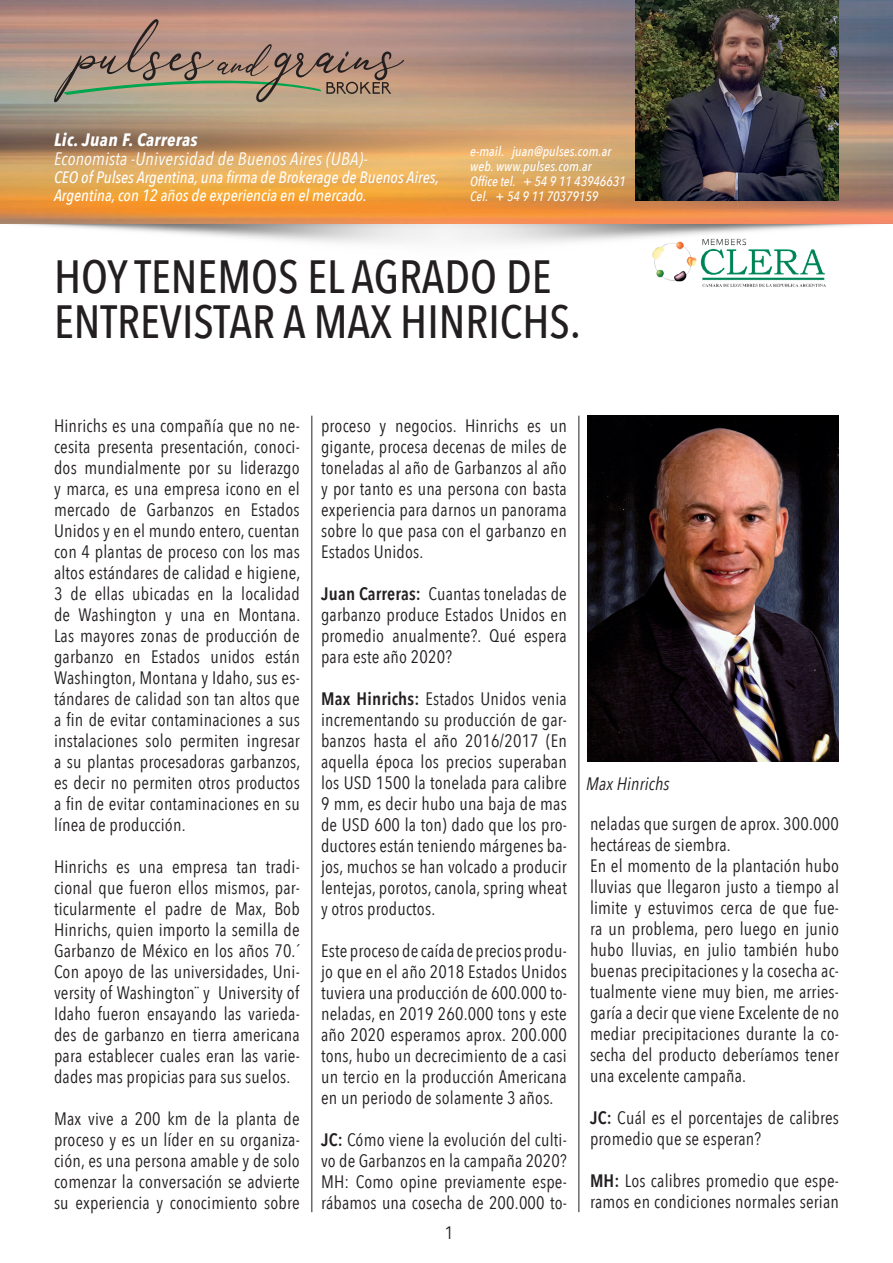
<style>
.page{position:relative;width:893px;height:1263px;background:#fff}
.page>*{position:absolute;margin:0;border:0;box-sizing:border-box;transform-origin:0 0}
.t1{font:500 46.5px/45px "Avenir Next Condensed";color:#231f20}
.t2{font:18px/21px "Avenir Next Condensed";letter-spacing:.01em;color:#231f20;text-align:justify}
.t3{font:italic 18px "Avenir Next Condensed";letter-spacing:.02em;color:#fff}
.t4{font:italic 700 18px "Avenir Next Condensed";letter-spacing:.02em;color:#fff}
.t5{font:italic 18px "Avenir Next Condensed";letter-spacing:.01em;color:#231f20}
.t6{font:italic 500 16.5px/18px "Avenir Next Condensed";color:#fff}
.t7{font:italic 500 13.5px/15px "Avenir Next Condensed";letter-spacing:.01em;color:#fff}
.s1{font-weight:600}
</style>
<div class="page">
<img style="left:0;top:0;width:893px;height:243px">
<img style="left:636px;top:0;width:203px;height:201px">
<svg style="left:54px;top:19px;width:350px;height:83px;background:#aa8f7d"></svg>
<img style="left:646px;top:233px;width:188px;height:54px">
<hr style="left:311px;top:416px;width:1px;height:796px;background:#231f20">
<hr style="left:578px;top:416px;width:1px;height:796px;background:#231f20">
<img style="left:587px;top:415px;width:252px;height:346px">
<p class="t4" style="left:54px;top:129px;width:145px">Lic. Juan F. Carreras</p>
<p class="t3" style="left:54px;top:148px;width:315px">Economista -Universidad de Buenos Aires (UBA)-</p>
<p class="t6" style="left:54px;top:168px;width:387px">CEO of Pulses Argentina, una firma de Brokerage de Buenos Aires,<br>Argentina, con 12 años de experiencia en el mercado.</p>
<p class="t7" style="left:470px;top:144px;width:157px">e-mail. juan@pulses.com.ar web. www.pulses.com.ar<br>Office tel. + 54 9 11 43946631<br>Cel. + 54 9 11 70379159</p>
<h1 class="t1" style="left:54px;top:254px;width:528px">HOY TENEMOS EL AGRADO DE<br>ENTREVISTAR A MAX HINRICHS.</h1>
<p class="t2" style="left:54px;top:414px;width:248px">Hinrichs es una compañía que no ne&shy;cesita presenta presentación, conoci&shy;dos mundialmente por su liderazgo y marca, es una empresa icono en el mercado de Garbanzos en Estados Unidos y en el mundo entero, cuentan con 4 plantas de proceso con los mas altos estándares de calidad e higiene, 3 de ellas ubicadas en la localidad de Washington y una en Montana.<br>Las mayores zonas de producción de garbanzo en Estados unidos están Washington, Montana y Idaho, sus es&shy;tándares de calidad son tan altos que a fin de evitar contaminaciones a sus instalaciones solo permiten ingresar a su plantas procesadoras garbanzos, es decir no permiten otros productos a fin de evitar contaminaciones en su línea de producción.</p>
<p class="t2" style="left:54px;top:855px;width:247px">Hinrichs es una empresa tan tradi&shy;cional que fueron ellos mismos, par&shy;ticularmente el padre de Max, Bob Hinrichs, quien importo la semilla de Garbanzo de México en los años 70.´ Con apoyo de las universidades, Uni&shy;versity of Washington¨ y University of Idaho fueron ensayando las varieda&shy;des de garbanzo en tierra americana para establecer cuales eran las varie&shy;dades mas propicias para sus suelos.</p>
<p class="t2" style="left:54px;top:1107px;width:247px">Max vive a 200 km de la planta de proceso y es un líder en su organiza&shy;ción, es una persona amable y de solo comenzar la conversación se advierte su experiencia y conocimiento sobre</p>
<p class="t2" style="left:321px;top:414px;width:247px">proceso y negocios. Hinrichs es un gigante, procesa decenas de miles de toneladas al año de Garbanzos al año y por tanto es una persona con basta experiencia para darnos un panorama sobre lo que pasa con el garbanzo en Estados Unidos.</p>
<p class="t2" style="left:321px;top:582px;width:247px"><span class="s1">Juan Carreras:</span> Cuantas toneladas de garbanzo produce Estados Unidos en promedio anualmente?. Qué espera para este año 2020?</p>
<p class="t2" style="left:321px;top:687px;width:247px"><span class="s1">Max Hinrichs:</span> Estados Unidos venia incrementando su producción de gar&shy;banzos hasta el año 2016/2017 (En aquella época los precios superaban los USD 1500 la tonelada para calibre 9 mm, es decir hubo una baja de mas de USD 600 la ton) dado que los pro&shy;ductores están teniendo márgenes ba&shy;jos, muchos se han volcado a producir lentejas, porotos, canola, spring wheat y otros productos.</p>
<p class="t2" style="left:321px;top:939px;width:247px">Este proceso de caída de precios produ&shy;jo que en el año 2018 Estados Unidos tuviera una producción de 600.000 to&shy;neladas, en 2019 260.000 tons y este año 2020 esperamos aprox. 200.000 tons, hubo un decrecimiento de a casi un tercio en la producción Americana en un periodo de solamente 3 años.</p>
<p class="t2" style="left:321px;top:1128px;width:247px"><span class="s1">JC:</span> Cómo viene la evolución del culti&shy;vo de Garbanzos en la campaña 2020?<br>MH: Como opine previamente espe&shy;rábamos una cosecha de 200.000 to-</p>
<p class="t2" style="left:445px;top:1221px;width:10px">1</p>
<p class="t5" style="left:586px;top:773px;width:85px">Max Hinrichs</p>
<p class="t2" style="left:590px;top:812px;width:250px;text-align:left">neladas que surgen de aprox. 300.000 hectáreas de siembra.<br>En el momento de la plantación hubo lluvias que llegaron justo a tiempo al limite y estuvimos cerca de que fue&shy;ra un problema, pero luego en junio hubo lluvias, en julio también hubo buenas precipitaciones y la cosecha ac&shy;tualmente viene muy bien, me arries&shy;garía a decir que viene Excelente de no mediar precipitaciones durante la co&shy;secha del producto deberíamos tener una excelente campaña.</p>
<p class="t2" style="left:590px;top:1107px;width:250px"><span class="s1">JC:</span> Cuál es el porcentajes de calibres promedio que se esperan?</p>
<p class="t2" style="left:590px;top:1170px;width:250px"><span class="s1">MH:</span> Los calibres promedio que espe&shy;ramos en condiciones normales serian</p>
</div>
